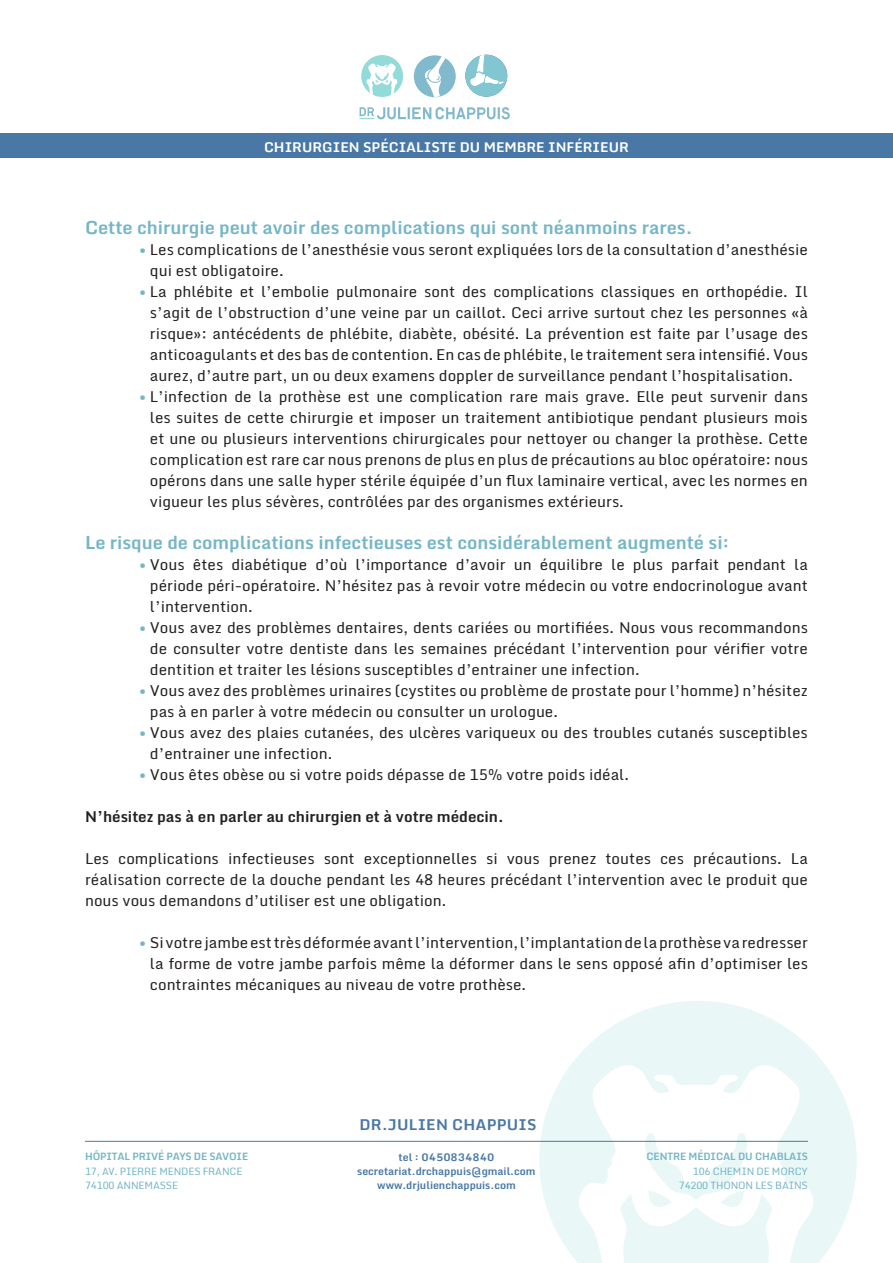
<style>
.page{position:relative;width:893px;height:1263px;background:#fff}
.page>*{position:absolute;margin:0;border:0;box-sizing:border-box;transform-origin:0 0}
.t1{font:700 18px "Monda";color:#74b6c7}
.t2{font:15px/21px "Monda";color:#231f20;text-align:justify}
.t3{font:700 15px "Monda";color:#231f20}
.t4{font:700 15px "Monda";letter-spacing:.015em;color:#4978a6}
.t5{font:700 13.5px "Monda";color:#fff}
.t6{font:700 10.5px/14.2px "Monda";color:#4978a6;text-align:center}
.t7{font:10.2px/14.2px "Monda";letter-spacing:-.015em;color:#74b6c7}
.t8{font:700 10.2px "Monda";letter-spacing:-.01em;color:#74b6c7;scale:.96 1}
.s1{color:#74b6c7}
</style>
<div class="page">
<svg style="left:539px;top:1001px;width:318px;height:262px;fill:#e9f7f7"></svg>
<svg style="left:576px;top:1063px;width:240px;height:200px"></svg>
<div style="left:0;top:133px;width:893px;height:24px;background:#4978a6"></div>
<svg style="left:360px;top:107px;width:150px;height:12px"></svg>
<div style="left:361px;top:55px;width:42px;height:42px;background:#93dbd9;border-radius:50%"></div>
<svg style="left:366px;top:63px;width:32px;height:34px"></svg>
<div style="left:465px;top:55px;width:42px;height:42px;background:#82c6d2;border-radius:50%"></div>
<svg style="left:470px;top:55px;width:34px;height:31px"></svg>
<div style="left:414px;top:55px;width:42px;height:42px;background:#81bacd;border-radius:50%"></div>
<svg style="left:425px;top:55px;width:23px;height:42px"></svg>
<hr style="left:85px;top:1141px;width:723px;height:1px;background:#4978a6">
<p class="t5" style="left:264px;top:136px;width:366px">CHIRURGIEN SPÉCIALISTE DU MEMBRE INFÉRIEUR</p>
<p class="t1" style="left:85px;top:213px;width:609px">Cette chirurgie peut avoir des complications qui sont néanmoins rares.</p>
<p class="t2" style="left:150px;top:240px;width:659px;text-indent:-11px"><span class="s1">•</span> Les complications de l’anesthésie vous seront expliquées lors de la consultation d’anesthésie qui est obligatoire.</p>
<p class="t2" style="left:150px;top:282px;width:659px;text-indent:-11px"><span class="s1">•</span> La phlébite et l’embolie pulmonaire sont des complications classiques en orthopédie. Il s’agit de l’obstruction d’une veine par un caillot. Ceci arrive surtout chez les personnes «à risque»: antécédents de phlébite, diabète, obésité. La prévention est faite par l’usage des anticoagulants et des bas de contention. En cas de phlébite, le traitement sera intensifié. Vous aurez, d’autre part, un ou deux examens doppler de surveillance pendant l’hospitalisation.</p>
<p class="t2" style="left:150px;top:387px;width:659px;text-indent:-11px"><span class="s1">•</span> L’infection de la prothèse est une complication rare mais grave. Elle peut survenir dans les suites de cette chirurgie et imposer un traitement antibiotique pendant plusieurs mois et une ou plusieurs interventions chirurgicales pour nettoyer ou changer la prothèse. Cette complication est rare car nous prenons de plus en plus de précautions au bloc opératoire: nous opérons dans une salle hyper stérile équipée d’un flux laminaire vertical, avec les normes en vigueur les plus sévères, contrôlées par des organismes extérieurs.</p>
<p class="t1" style="left:85px;top:528px;width:646px">Le risque de complications infectieuses est considérablement augmenté si:</p>
<p class="t2" style="left:150px;top:555px;width:659px;text-indent:-11px"><span class="s1">•</span> Vous êtes diabétique d’où l’importance d’avoir un équilibre le plus parfait pendant la période péri-opératoire. N’hésitez pas à revoir votre médecin ou votre endocrinologue avant l’intervention.</p>
<p class="t2" style="left:150px;top:618px;width:659px;text-indent:-11px"><span class="s1">•</span> Vous avez des problèmes dentaires, dents cariées ou mortifiées. Nous vous recommandons de consulter votre dentiste dans les semaines précédant l’intervention pour vérifier votre dentition et traiter les lésions susceptibles d’entrainer une infection.</p>
<p class="t2" style="left:150px;top:681px;width:659px;text-indent:-11px"><span class="s1">•</span> Vous avez des problèmes urinaires (cystites ou problème de prostate pour l’homme) n’hésitez pas à en parler à votre médecin ou consulter un urologue.</p>
<p class="t2" style="left:150px;top:723px;width:659px;text-indent:-11px"><span class="s1">•</span> Vous avez des plaies cutanées, des ulcères variqueux ou des troubles cutanés susceptibles d’entrainer une infection.</p>
<p class="t2" style="left:139px;top:765px;width:491px"><span class="s1">•</span> Vous êtes obèse ou si votre poids dépasse de 15% votre poids idéal.</p>
<p class="t3" style="left:85px;top:804px;width:420px">N’hésitez pas à en parler au chirurgien et à votre médecin.</p>
<p class="t2" style="left:85px;top:849px;width:724px">Les complications infectieuses sont exceptionnelles si vous prenez toutes ces précautions. La réalisation correcte de la douche pendant les 48 heures précédant l’intervention avec le produit que nous vous demandons d’utiliser est une obligation.</p>
<p class="t2" style="left:150px;top:933px;width:659px;text-indent:-11px"><span class="s1">•</span> Si votre jambe est très déformée avant l’intervention, l’implantation de la prothèse va redresser la forme de votre jambe parfois même la déformer dans le sens opposé afin d’optimiser les contraintes mécaniques au niveau de votre prothèse.</p>
<p class="t8" style="left:85px;top:1148px;width:171px">HÔPITAL PRIVÉ PAYS DE SAVOIE</p>
<p class="t7" style="left:85px;top:1164px;width:159px">17, AV. PIERRE MENDES FRANCE<br>74100 ANNEMASSE</p>
<p class="t4" style="left:359px;top:1112px;width:179px">DR.JULIEN CHAPPUIS</p>
<p class="t6" style="left:357px;top:1149px;width:180px">tel : 0450834840 secretariat.drchappuis@gmail.com www.drjulienchappuis.com</p>
<p class="t8" style="left:647px;top:1148px;width:170px">CENTRE MÉDICAL DU CHABLAIS</p>
<p class="t7" style="left:679px;top:1164px;width:131px;text-align:right">106 CHEMIN DE MORCY<br>74200 THONON LES BAINS</p>
</div>
